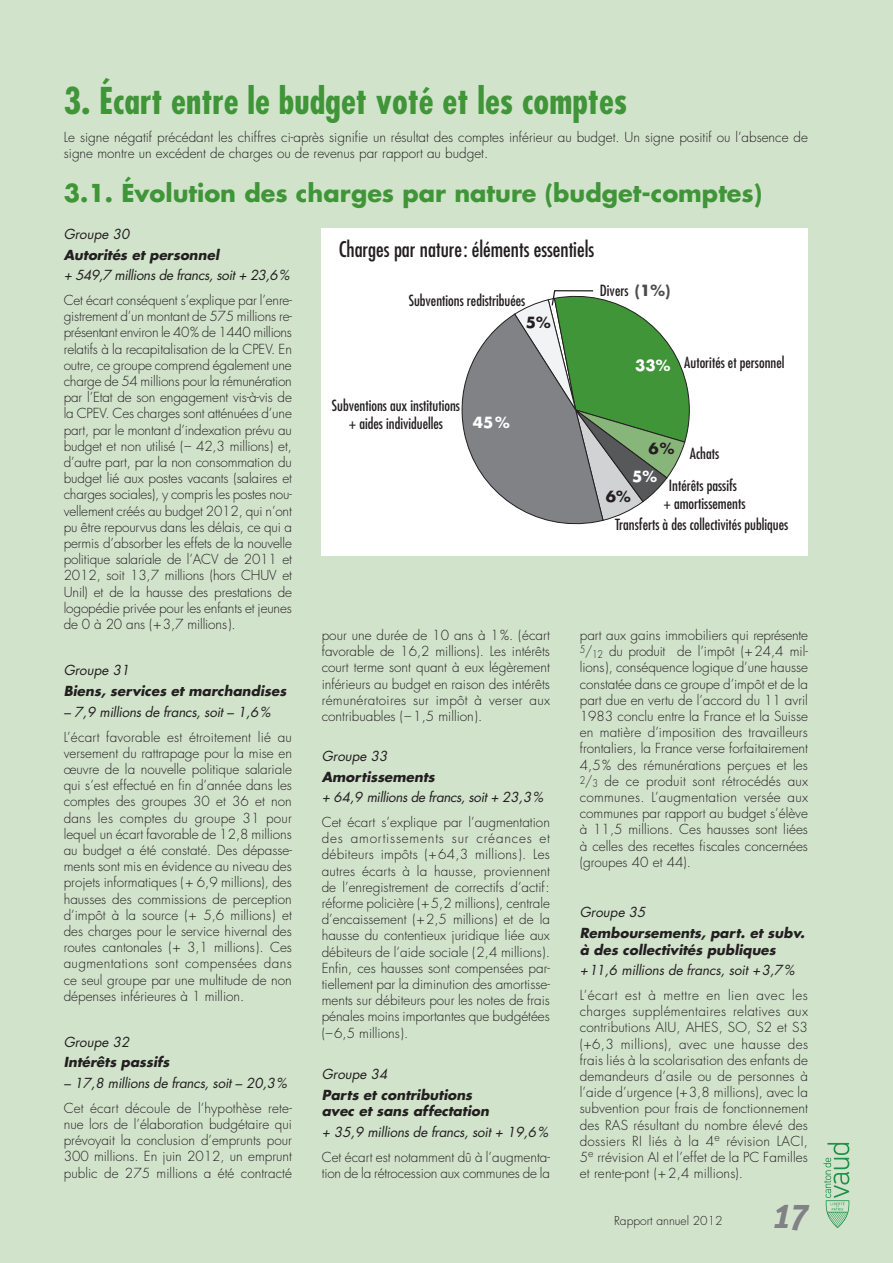
<style>
.page{position:relative;width:893px;height:1263px;background:#d2e3cc}
.page>*{position:absolute;margin:0;border:0;box-sizing:border-box;transform-origin:0 0}
.Titre_Comptes_1_-_Ve{font:700 condensed 36px "Futura";color:#3f9537}
.t1{font:italic 700 36px "Unit";color:#808285}
.Titre_Comptes_2_-_Ve{font:700 24px "Futura";color:#3f9537}
.Titre_de_graphique{font:condensed 21px "Futura";color:#231f20}
.t2{font:condensed 15px/18px "Futura";color:#231f20;text-align:center}
.t3{font:700 15px "Futura";color:#fff}
.t4{font:700 15px "Futura";color:#231f20}
.Texte{font:300 13.5px/16.2px "Futura";color:#231f20;text-align:justify}
.Intertitre_Comptes{font:italic 13.5px "Futura";letter-spacing:-.02em;color:#231f20}
.Intetitre_Comptes{font:italic 700 13.5px/16.5px "Futura";color:#231f20}
.Intertitre_Comptes-2{font:italic 13.5px "Futura";color:#231f20}
.t5{font:300 12px "Futura";color:#231f20}
.s1{font-weight:700;font-stretch:normal;color:#4b4c4d}
.s2{font-size:10.5px}
</style>
<div class="page">
<svg style="left:823px;top:1143px;width:26px;height:85px"></svg>
<div style="left:322px;top:228px;width:486px;height:327px;background:#fff"></div>
<svg style="left:461px;top:290px;width:229px;height:235px"></svg>
<p class="Titre_Comptes_1_-_Ve" style="left:64px;top:77px;width:565px">3. Écart entre le budget voté et les comptes</p>
<p class="Texte" style="left:64px;top:129px;width:746px">Le signe négatif précédant les chiffres ci-après signifie un résultat des comptes inférieur au budget. Un signe positif ou l’absence de signe montre un excédent de charges ou de revenus par rapport au budget.</p>
<p class="Titre_Comptes_2_-_Ve" style="left:64px;top:176px;width:700px">3.1. Évolution des charges par nature (budget-comptes)</p>
<p class="Intertitre_Comptes-2" style="left:64px;top:224px;width:67px">Groupe 30</p>
<p class="Intetitre_Comptes" style="left:64px;top:246px;width:157px">Autorités et personnel</p>
<p class="Intertitre_Comptes" style="left:64px;top:266px;width:227px">+ 549,7 millions de francs, soit + 23,6%</p>
<p class="Texte" style="left:64px;top:292px;width:230px">Cet écart conséquent s’explique par l’enre&shy;gistrement d’un montant de 575 millions re&shy;présentant environ le 40% de 1440 millions relatifs à la recapitalisation de la CPEV. En outre, ce groupe comprend également une charge de 54 millions pour la rémunération par l’Etat de son engagement vis-à-vis de la CPEV. Ces charges sont atténuées d’une part, par le montant d’indexation prévu au budget et non utilisé (– 42,3 millions) et, d’autre part, par la non consommation du budget lié aux postes vacants (salaires et charges sociales), y compris les postes nou&shy;vellement créés au budget 2012, qui n’ont pu être repourvus dans les délais, ce qui a permis d’absorber les effets de la nouvelle politique salariale de l’ACV de 2011 et 2012, soit 13,7 millions (hors CHUV et Unil) et de la hausse des prestations de logopédie privée pour les enfants et jeunes de 0 à 20 ans (+3,7 millions).</p>
<p class="Intertitre_Comptes-2" style="left:64px;top:661px;width:67px">Groupe 31</p>
<p class="Intetitre_Comptes" style="left:64px;top:682px;width:224px">Biens, services et marchandises</p>
<p class="Intertitre_Comptes" style="left:64px;top:702px;width:208px">– 7,9 millions de francs, soit – 1,6%</p>
<p class="Texte" style="left:64px;top:729px;width:230px">L’écart favorable est étroitement lié au versement du rattrapage pour la mise en œuvre de la nouvelle politique salariale qui s’est effectué en fin d’année dans les comptes des groupes 30 et 36 et non dans les comptes du groupe 31 pour lequel un écart favorable de 12,8 millions au budget a été constaté. Des dépasse&shy;ments sont mis en évidence au niveau des projets informatiques (+ 6,9 millions), des hausses des commissions de perception d’impôt à la source (+ 5,6 millions) et des charges pour le service hivernal des routes cantonales (+ 3,1 millions). Ces augmentations sont compensées dans ce seul groupe par une multitude de non dépenses inférieures à 1 million.</p>
<p class="Intertitre_Comptes-2" style="left:64px;top:1032px;width:67px">Groupe 32</p>
<p class="Intetitre_Comptes" style="left:64px;top:1054px;width:107px">Intérêts passifs</p>
<p class="Intertitre_Comptes" style="left:64px;top:1074px;width:225px">– 17,8 millions de francs, soit – 20,3%</p>
<p class="Texte" style="left:64px;top:1100px;width:230px">Cet écart découle de l’hypothèse rete&shy;nue lors de l’élaboration budgétaire qui prévoyait la conclusion d’emprunts pour 300 millions. En juin 2012, un emprunt public de 275 millions a été contracté</p>
<p class="Titre_de_graphique" style="left:339px;top:237px;width:257px">Charges par nature: éléments essentiels</p>
<p class="t2" style="left:600px;top:281px;width:72px">Divers <span class="s1">(1%)</span></p>
<p class="t2" style="left:409px;top:292px;width:118px">Subventions redistribuées</p>
<p class="t4" style="left:526px;top:311px;width:26px">5%</p>
<p class="t2" style="left:684px;top:353px;width:102px">Autorités et personnel</p>
<p class="t3" style="left:635px;top:355px;width:37px">33%</p>
<p class="t2" style="left:332px;top:396px;width:130px">Subventions aux institutions + aides individuelles</p>
<p class="t3" style="left:473px;top:412px;width:38px">45%</p>
<p class="t4" style="left:648px;top:438px;width:28px">6%</p>
<p class="t2" style="left:690px;top:444px;width:31px">Achats</p>
<p class="t3" style="left:632px;top:466px;width:26px">5%</p>
<p class="t2" style="left:663px;top:476px;width:84px">Intérêts passifs<br>+ amortissements</p>
<p class="t4" style="left:606px;top:486px;width:26px">6%</p>
<p class="t2" style="left:615px;top:515px;width:175px">Transferts à des collectivités publiques</p>
<p class="Texte" style="left:580px;top:627px;width:230px">part aux gains immobiliers qui représente <sup>5</sup>/<sub>12</sub> du produit de l’impôt (+24,4 mil&shy;lions), conséquence logique d’une hausse constatée dans ce groupe d’impôt et de la part due en vertu de l’accord du 11 avril 1983 conclu entre la France et la Suisse en matière d’imposition des travailleurs frontaliers, la France verse forfaitairement 4,5% des rémunérations perçues et les <span class="s2">2</span>/<sub>3</sub> de ce produit sont rétrocédés aux communes. L’augmentation versée aux communes par rapport au budget s’élève à 11,5 millions. Ces hausses sont liées à celles des recettes fiscales concernées (groupes 40 et 44).</p>
<p class="Intertitre_Comptes-2" style="left:580px;top:903px;width:67px">Groupe 35</p>
<p class="Intetitre_Comptes" style="left:580px;top:924px;width:226px">Remboursements, part. et subv. à des collectivités publiques</p>
<p class="Intertitre_Comptes" style="left:580px;top:961px;width:216px">+11,6 millions de francs, soit +3,7%</p>
<p class="Texte" style="left:580px;top:987px;width:230px">L’écart est à mettre en lien avec les charges supplémentaires relatives aux contributions AIU, AHES, SO, S2 et S3 (+6,3 millions), avec une hausse des frais liés à la scolarisation des enfants de demandeurs d’asile ou de personnes à l’aide d’urgence (+3,8 millions), avec la subvention pour frais de fonctionnement des RAS résultant du nombre élevé des dossiers RI liés à la 4<sup>e</sup> révision LACI, 5<sup>e</sup> rrévision AI et l’effet de la PC Familles et rente-pont (+2,4 millions).</p>
<p class="Texte" style="left:322px;top:627px;width:230px">pour une durée de 10 ans à 1%. (écart favorable de 16,2 millions). Les intérêts court terme sont quant à eux légèrement inférieurs au budget en raison des intérêts rémunératoires sur impôt à verser aux contribuables (– 1,5 million).</p>
<p class="Intertitre_Comptes-2" style="left:322px;top:746px;width:67px">Groupe 33</p>
<p class="Intetitre_Comptes" style="left:322px;top:768px;width:115px">Amortissements</p>
<p class="Intertitre_Comptes" style="left:322px;top:788px;width:223px">+ 64,9 millions de francs, soit + 23,3%</p>
<p class="Texte" style="left:322px;top:814px;width:230px">Cet écart s’explique par l’augmentation des amortissements sur créances et débiteurs impôts (+64,3 millions). Les autres écarts à la hausse, proviennent de l’enregistrement de correctifs d’actif: réforme policière (+5,2 millions), centrale d’encaissement (+2,5 millions) et de la hausse du contentieux juridique liée aux débiteurs de l’aide sociale (2,4 millions).<br>Enfin, ces hausses sont compensées par&shy;tiellement par la diminution des amortisse&shy;ments sur débiteurs pour les notes de frais pénales moins importantes que budgétées (–6,5 millions).</p>
<p class="Intertitre_Comptes-2" style="left:322px;top:1064px;width:67px">Groupe 34</p>
<p class="Intetitre_Comptes" style="left:322px;top:1086px;width:169px">Parts et contributions avec et sans affectation</p>
<p class="Intertitre_Comptes" style="left:322px;top:1122px;width:228px">+ 35,9 millions de francs, soit + 19,6%</p>
<p class="Texte" style="left:322px;top:1149px;width:230px">Cet écart est notamment dû à l’augmenta&shy;tion de la rétrocession aux communes de la</p>
<p class="t5" style="left:614px;top:1213px;width:110px">Rapport annuel 2012</p>
<h1 class="t1" style="left:774px;top:1193px;width:36px">17</h1>
</div>
